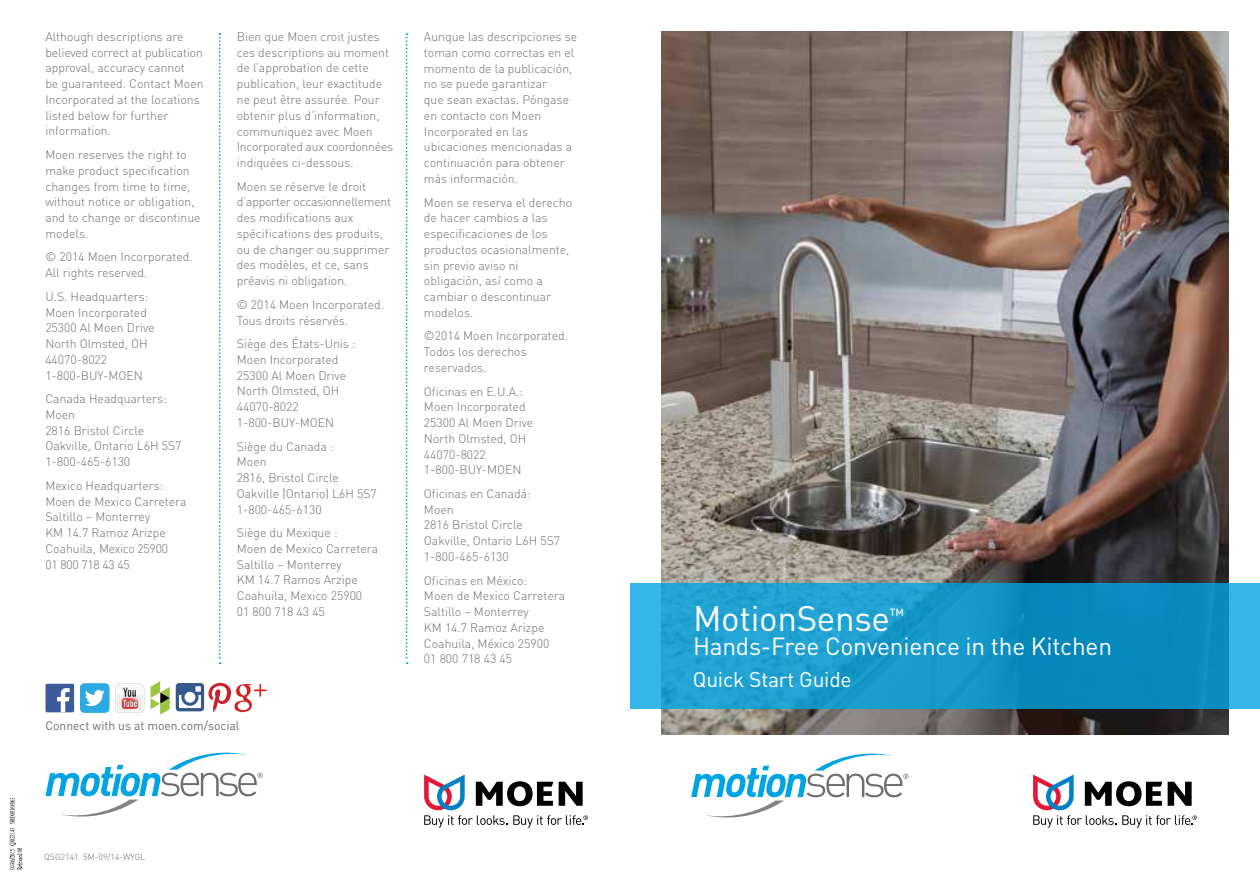
<style>
.page{position:relative;width:1260px;height:882px;background:#fff}
.page>*{position:absolute;margin:0;border:0;box-sizing:border-box;transform-origin:0 0}
.t1{font:35px "DINOT";letter-spacing:-.01em;color:#fff}
.t2{font:24.5px "DINOT";letter-spacing:-.01em;color:#fff}
.t3{font:21px "DINOT";letter-spacing:-.01em;color:#fff}
.t4{font:300 12.25px/15.8px "DINOT";color:#6d6e71}
.t5{font:12.25px "DINOT";color:#6d6e71}
.t6{font:300 8.75px "DINOT";color:#6d6e71}
</style>
<div class="page">
<img style="left:662px;top:32px;width:566px;height:703px">
<svg style="left:630px;top:583px;width:630px;height:126px;background:#1699ca"></svg>
<svg style="left:1033px;top:775px;width:164px;height:53px"></svg>
<svg style="left:691px;top:754px;width:218px;height:64px"></svg>
<svg style="left:424px;top:775px;width:164px;height:53px"></svg>
<svg style="left:406px;top:33px;width:2px;height:631px"></svg>
<svg style="left:219px;top:33px;width:2px;height:631px"></svg>
<div style="left:115px;top:683px;width:30px;height:30px;background:#e2e2e2;border-radius:5px"></div>
<svg style="left:116px;top:684px;width:28px;height:28px"></svg>
<div style="left:117px;top:685px;width:26px;height:26px;background:#edeeee;border-radius:5px"></div>
<svg style="left:117px;top:685px;width:26px;height:24px"></svg>
<svg style="left:80px;top:683px;width:30px;height:30px"></svg>
<div style="left:46px;top:684px;width:28px;height:28px;background:#3c5a99;border-radius:2px"></div>
<svg style="left:57px;top:688px;width:13px;height:24px"></svg>
<svg style="left:45px;top:752px;width:218px;height:65px"></svg>
<svg style="left:151px;top:681px;width:116px;height:34px"></svg>
<svg style="left:10px;top:798px;width:12px;height:72px"></svg>
<p class="t4" style="left:45px;top:28px;width:160px">Although descriptions are believed correct at publication approval, accuracy cannot<br>be guaranteed. Contact Moen<br>Incorporated at the locations listed below for further information.</p>
<p class="t4" style="left:45px;top:147px;width:157px">Moen reserves the right to make product specification changes from time to time, without notice or obligation, and to change or discontinue models.</p>
<p class="t4" style="left:45px;top:249px;width:149px">© 2014 Moen Incorporated.<br>All rights reserved.</p>
<p class="t4" style="left:45px;top:288px;width:111px">U.S. Headquarters:<br>Moen Incorporated<br>25300 Al Moen Drive<br>North Olmsted, OH<br>44070-8022<br>1-800-BUY-MOEN</p>
<p class="t4" style="left:45px;top:391px;width:138px">Canada Headquarters:<br>Moen<br>2816 Bristol Circle<br>Oakville, Ontario L6H 5S7<br>1-800-465-6130</p>
<p class="t4" style="left:45px;top:477px;width:143px">Mexico Headquarters:<br>Moen de Mexico Carretera<br>Saltillo – Monterrey<br>KM 14.7 Ramoz Arizpe<br>Coahuila, Mexico 25900<br>01 800 718 43 45</p>
<p class="t4" style="left:237px;top:29px;width:158px">Bien que Moen croit justes ces descriptions au moment de l’approbation de cette publication, leur exactitude ne peut être assurée. Pour obtenir plus d’information, communiquez avec Moen<br>Incorporated aux coordonnées indiquées ci-dessous.</p>
<p class="t4" style="left:237px;top:178px;width:156px">Moen se réserve le droit d’apporter occasionnellement des modifications aux spécifications des produits, ou de changer ou supprimer des modèles, et ce, sans préavis ni obligation.</p>
<p class="t4" style="left:237px;top:296px;width:149px">© 2014 Moen Incorporated.<br>Tous droits réservés.</p>
<p class="t4" style="left:237px;top:336px;width:120px">Siège des États-Unis :<br>Moen Incorporated<br>25300 Al Moen Drive<br>North Olmsted, OH<br>44070-8022<br>1-800-BUY-MOEN</p>
<p class="t4" style="left:237px;top:438px;width:142px">Siège du Canada :<br>Moen<br>2816, Bristol Circle<br>Oakville (Ontario) L6H 5S7<br>1-800-465-6130</p>
<p class="t4" style="left:237px;top:525px;width:143px">Siège du Mexique :<br>Moen de Mexico Carretera<br>Saltillo – Monterrey<br>KM 14.7 Ramos Arzipe<br>Coahuila, Mexico 25900<br>01 800 718 43 45</p>
<p class="t5" style="left:46px;top:718px;width:195px">Connect with us at moen.com/social</p>
<p class="t4" style="left:424px;top:29px;width:155px">Aunque las descripciones se toman como correctas en el momento de la publicación, no se puede garantizar<br>que sean exactas. Póngase en contacto con Moen<br>Incorporated en las ubicaciones mencionadas a continuación para obtener más información.</p>
<p class="t4" style="left:424px;top:194px;width:150px">Moen se reserva el derecho de hacer cambios a las especificaciones de los productos ocasionalmente, sin previo aviso ni obligación, así como a cambiar o descontinuar modelos.</p>
<p class="t4" style="left:424px;top:328px;width:146px">©2014 Moen Incorporated.<br>Todos los derechos reservados.</p>
<p class="t4" style="left:424px;top:383px;width:111px">Oficinas en E.U.A.:<br>Moen Incorporated<br>25300 Al Moen Drive<br>North Olmsted, OH<br>44070-8022<br>1-800-BUY-MOEN</p>
<p class="t4" style="left:424px;top:486px;width:138px">Oficinas en Canadá:<br>Moen<br>2816 Bristol Circle<br>Oakville, Ontario L6H 5S7<br>1-800-465-6130</p>
<p class="t4" style="left:424px;top:572px;width:143px">Oficinas en México:<br>Moen de Mexico Carretera<br>Saltillo – Monterrey<br>KM 14.7 Ramoz Arizpe<br>Coahuila, México 25900<br>01 800 718 43 45</p>
<p class="t6" style="left:44px;top:851px;width:103px">QSG2141 5M-09/14-WYGL</p>
<h1 class="t1" style="left:693px;top:596px;width:213px">MotionSense<sup>™</sup></h1>
<h2 class="t2" style="left:693px;top:631px;width:421px">Hands-Free Convenience in the Kitchen</h2>
<h3 class="t3" style="left:693px;top:666px;width:160px">Quick Start Guide</h3>
</div>
